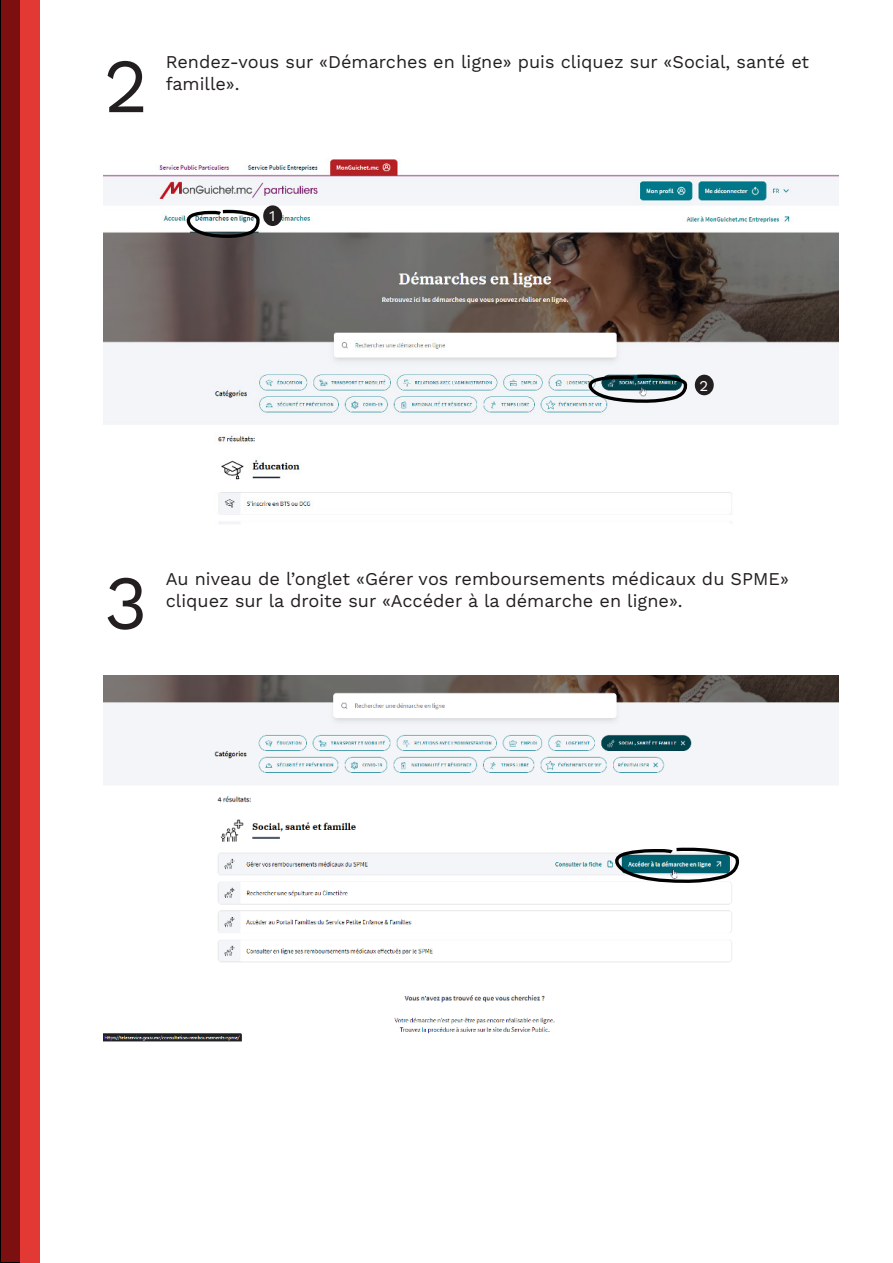
<style>
.page{position:relative;width:893px;height:1263px;background:#fff}
.page>*{position:absolute;margin:0;border:0;box-sizing:border-box;transform-origin:0 0}
.t1{font:76.5px "Work Sans";color:#231f20}
.t2{font:18px/21.6px "Work Sans";color:#231f20}
.t3{font:15px "Work Sans";color:#fff}
</style>
<div class="page">
<div style="left:0;top:0;width:21px;height:1263px;border:2px solid #000"></div>
<div style="left:1px;top:1px;width:20px;height:1261px;background:#7c1010"></div>
<div style="left:20px;top:0;width:20px;height:1262px;background:#e23934"></div>
<img style="left:104px;top:675px;width:735px;height:367px">
<svg style="left:608px;top:846px;width:131px;height:39px"></svg>
<img style="left:104px;top:159px;width:735px;height:365px">
<svg style="left:181px;top:208px;width:80px;height:32px"></svg>
<svg style="left:582px;top:373px;width:106px;height:32px"></svg>
<div style="left:263px;top:205px;width:19px;height:21px;background:#231f20;border-radius:50%"></div>
<div style="left:695px;top:375px;width:19px;height:20px;background:#231f20;border-radius:50%"></div>
<p class="t1" style="left:104px;top:41px;width:46px">2</p>
<p class="t2" style="left:166px;top:52px;width:645px">Rendez-vous sur «Démarches en ligne» puis cliquez sur «Social, santé et famille».</p>
<p class="t3" style="left:269px;top:207px;width:8px">1</p>
<p class="t3" style="left:699px;top:377px;width:10px">2</p>
<p class="t1" style="left:104px;top:558px;width:46px">3</p>
<p class="t2" style="left:166px;top:569px;width:624px">Au niveau de l’onglet «Gérer vos remboursements médicaux du SPME» cliquez sur la droite sur «Accéder à la démarche en ligne».</p>
</div>
